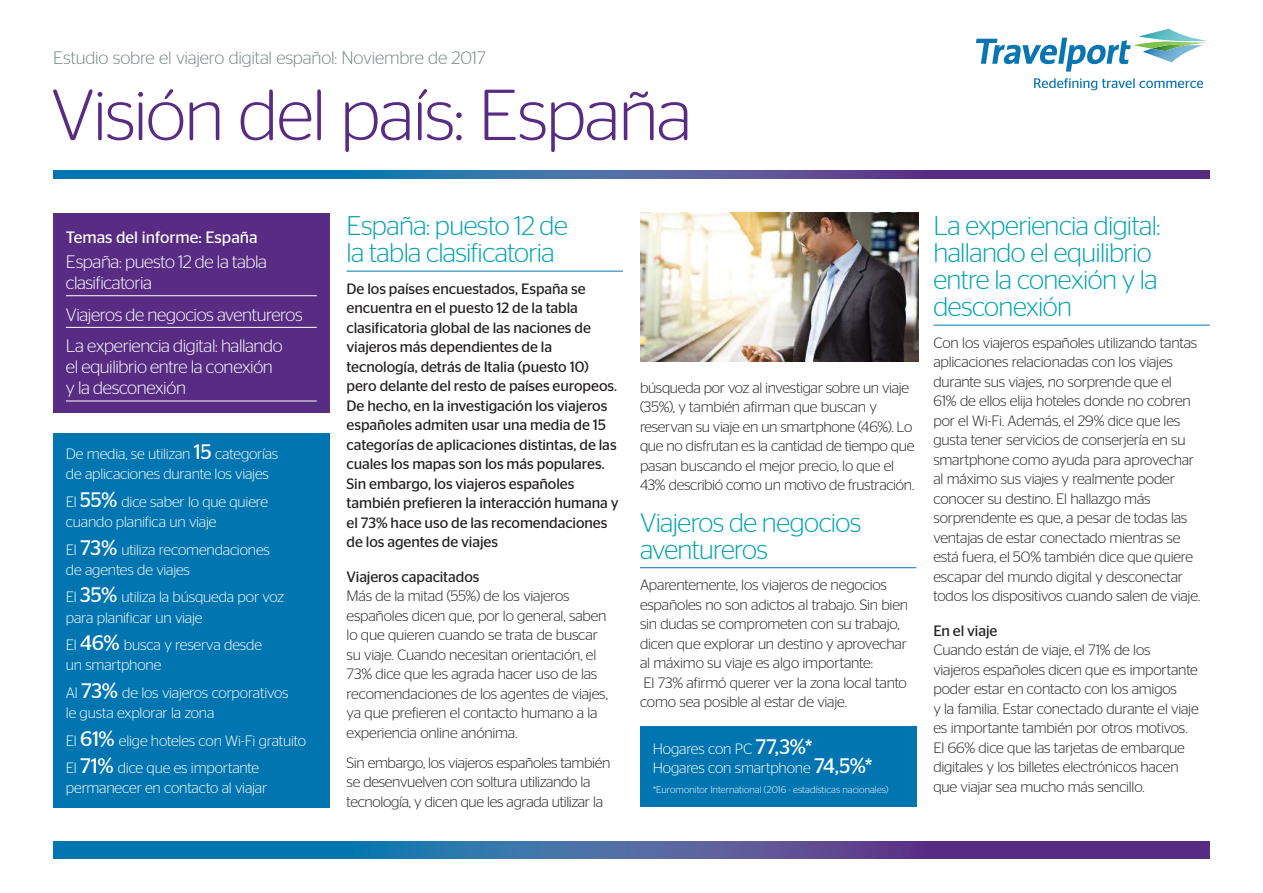
<style>
.page{position:relative;width:1263px;height:893px;background:#fff}
.page>*{position:absolute;margin:0;border:0;box-sizing:border-box;transform-origin:0 0}
.t1{font:300 72px "Stag Sans Round";letter-spacing:-.02em;color:#582c83}
.t2{font:300 27px/27px "Stag Sans Round";letter-spacing:-.025em;color:#00a3ad}
.t3{font:300 18px/21px "Stag Sans Round";letter-spacing:-.02em;color:#fff}
.t4{font:300 18px "Stag Sans";letter-spacing:-.01em;color:#7b8588}
.t5{font:16.5px "Stag Sans";color:#fff}
.t6{font:300 15px/19.5px "Stag Sans";letter-spacing:-.015em;color:#231f20}
.t7{font:15px/19.5px "Stag Sans";letter-spacing:-.005em;color:#231f20}
.t8{font:300 15px/20.2px "Stag Sans";letter-spacing:-.015em;color:#fff}
.t9{font:300 9.75px "Stag Sans";color:#fff}
.s1{font-weight:400;font-size:21px}
</style>
<div class="page">
<svg style="left:1034px;top:78px;width:169px;height:12px"></svg>
<svg style="left:976px;top:29px;width:233px;height:43px"></svg>
<div style="left:53px;top:213px;width:277px;height:199px;background:#582c83"></div>
<hr style="left:66px;top:295px;width:251px;height:1px;background:#fff">
<hr style="left:66px;top:327px;width:251px;height:1px;background:#fff">
<hr style="left:66px;top:401px;width:251px;height:1px;background:#fff">
<hr style="left:640px;top:567px;width:276px;height:1px;background:#0075b0">
<div style="left:53px;top:434px;width:277px;height:374px;background:#0075b0"></div>
<div style="left:640px;top:726px;width:276px;height:81px;background:#0075b0"></div>
<hr style="left:933px;top:325px;width:277px;height:1px;background:#0075b0">
<hr style="left:347px;top:271px;width:276px;height:1px;background:#0075b0">
<img style="left:641px;top:213px;width:277px;height:148px">
<svg style="left:53px;top:170px;width:1157px;height:9px;background:#395a9c"></svg>
<svg style="left:53px;top:842px;width:1157px;height:17px;background:#395a9c"></svg>
<p class="t4" style="left:53px;top:48px;width:434px">Estudio sobre el viajero digital español: Noviembre de 2017</p>
<h1 class="t1" style="left:51px;top:75px;width:643px">Visión del país: España</h1>
<p class="t5" style="left:66px;top:228px;width:193px">Temas del informe: España</p>
<p class="t3" style="left:66px;top:251px;width:203px">España: puesto 12 de la tabla clasificatoria</p>
<p class="t3" style="left:66px;top:298px;width:238px;line-height:31.7px">Viajeros de negocios aventureros<br>La experiencia digital: hallando</p>
<p class="t3" style="left:66px;top:356px;width:208px">el equilibrio entre la conexión y la desconexión</p>
<p class="t8" style="left:66px;top:443px;width:214px">De media, se utilizan <span class="s1">15</span> categorías de aplicaciones durante los viajes</p>
<p class="t8" style="left:66px;top:491px;width:204px">El <span class="s1">55%</span> dice saber lo que quiere cuando planifica un viaje</p>
<p class="t8" style="left:66px;top:539px;width:206px">El <span class="s1">73%</span> utiliza recomendaciones de agentes de viajes</p>
<p class="t8" style="left:66px;top:587px;width:220px">El <span class="s1">35%</span> utiliza la búsqueda por voz para planificar un viaje</p>
<p class="t8" style="left:66px;top:634px;width:198px">El <span class="s1">46%</span> busca y reserva desde un smartphone</p>
<p class="t8" style="left:66px;top:682px;width:224px">Al <span class="s1">73%</span> de los viajeros corporativos le gusta explorar la zona</p>
<p class="t8" style="left:66px;top:726px;width:242px;line-height:27.5px">El <span class="s1">61%</span> elige hoteles con Wi-Fi gratuito<br>El <span class="s1">71%</span> dice que es importante</p>
<p class="t8" style="left:66px;top:778px;width:203px">permanecer en contacto al viajar</p>
<h2 class="t2" style="left:347px;top:212px;width:223px">España: puesto 12 de la tabla clasificatoria</h2>
<p class="t7" style="left:347px;top:279px;width:274px">De los países encuestados, España se encuentra en el puesto 12 de la tabla clasificatoria global de las naciones de viajeros más dependientes de la tecnología, detrás de Italia (puesto 10) pero delante del resto de países europeos.<br>De hecho, en la investigación los viajeros españoles admiten usar una media de 15 categorías de aplicaciones distintas, de las cuales los mapas son los más populares.<br>Sin embargo, los viajeros españoles también prefieren la interacción humana y el 73% hace uso de las recomendaciones de los agentes de viajes</p>
<p class="t7" style="left:347px;top:566px;width:134px">Viajeros capacitados</p>
<p class="t6" style="left:347px;top:586px;width:263px">Más de la mitad (55%) de los viajeros españoles dicen que, por lo general, saben lo que quieren cuando se trata de buscar su viaje. Cuando necesitan orientación, el 73% dice que les agrada hacer uso de las recomendaciones de los agentes de viajes, ya que prefieren el contacto humano a la experiencia online anónima.</p>
<p class="t6" style="left:347px;top:752px;width:265px">Sin embargo, los viajeros españoles también se desenvuelven con soltura utilizando la tecnología, y dicen que les agrada utilizar la</p>
<p class="t6" style="left:640px;top:377px;width:276px">búsqueda por voz al investigar sobre un viaje (35%), y también afirman que buscan y reservan su viaje en un smartphone (46%). Lo que no disfrutan es la cantidad de tiempo que pasan buscando el mejor precio, lo que el 43% describió como un motivo de frustración.</p>
<h2 class="t2" style="left:640px;top:508px;width:223px">Viajeros de negocios aventureros</h2>
<p class="t6" style="left:640px;top:575px;width:270px">Aparentemente, los viajeros de negocios españoles no son adictos al trabajo. Sin bien sin dudas se comprometen con su trabajo, dicen que explorar un destino y aprovechar al máximo su viaje es algo importante:<br>El 73% afirmó querer ver la zona local tanto como sea posible al estar de viaje.</p>
<p class="t8" style="left:653px;top:739px;width:221px;line-height:19.5px">Hogares con PC <span class="s1">77,3%*<br></span>Hogares con smartphone <span class="s1">74,5%*</span></p>
<p class="t9" style="left:653px;top:784px;width:237px">*Euromonitor International (2016 - estadísticas nacionales)</p>
<h2 class="t2" style="left:933px;top:212px;width:229px">La experiencia digital: hallando el equilibrio entre la conexión y la desconexión</h2>
<p class="t6" style="left:933px;top:333px;width:268px">Con los viajeros españoles utilizando tantas aplicaciones relacionadas con los viajes durante sus viajes, no sorprende que el<br>61% de ellos elija hoteles donde no cobren por el Wi-Fi. Además, el 29% dice que les gusta tener servicios de conserjería en su smartphone como ayuda para aprovechar al máximo sus viajes y realmente poder conocer su destino. El hallazgo más sorprendente es que, a pesar de todas las ventajas de estar conectado mientras se está fuera, el 50% también dice que quiere escapar del mundo digital y desconectar todos los dispositivos cuando salen de viaje.</p>
<p class="t7" style="left:933px;top:620px;width:65px">En el viaje</p>
<p class="t6" style="left:933px;top:640px;width:267px">Cuando están de viaje, el 71% de los viajeros españoles dicen que es importante poder estar en contacto con los amigos<br>y la familia. Estar conectado durante el viaje es importante también por otros motivos.<br>El 66% dice que las tarjetas de embarque digitales y los billetes electrónicos hacen que viajar sea mucho más sencillo.</p>
</div>
